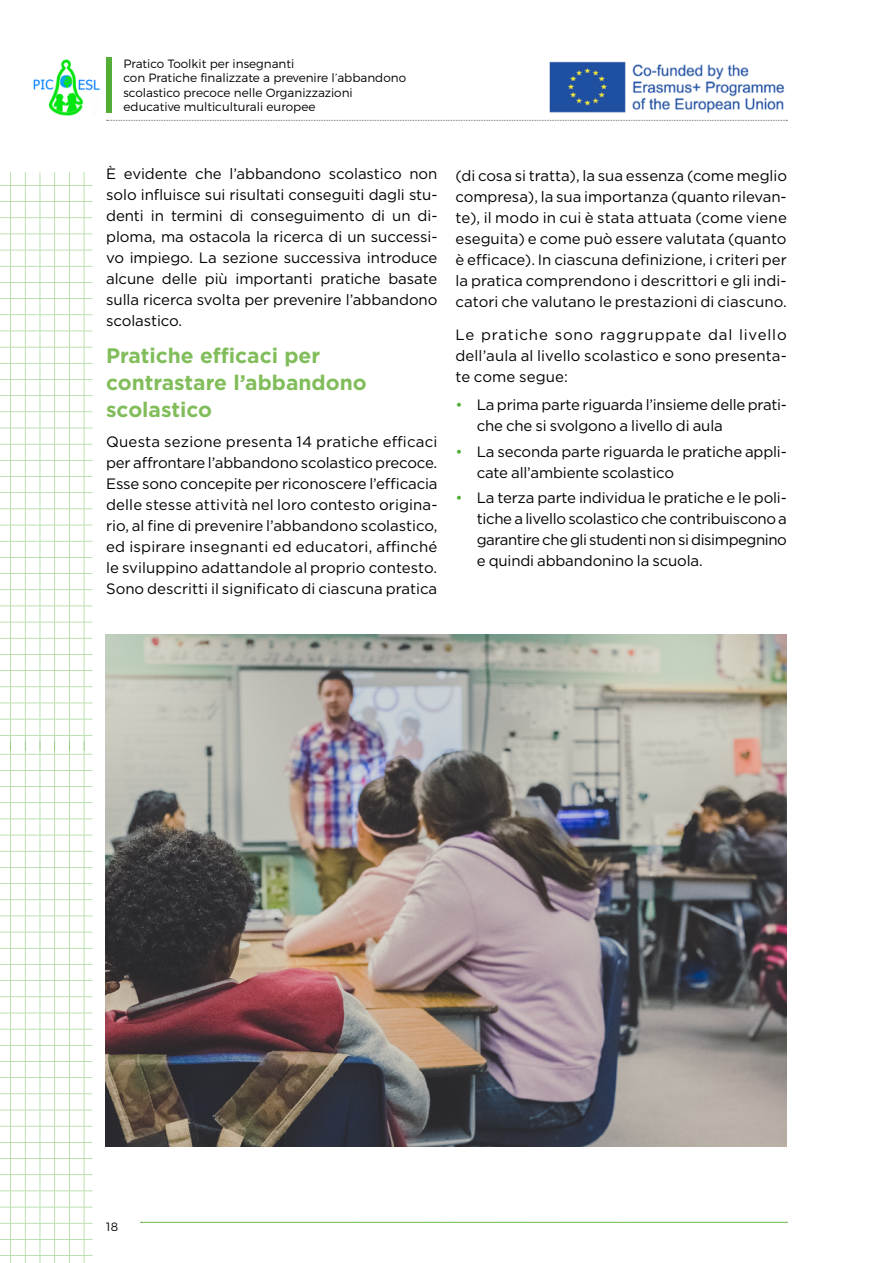
<style>
.page{position:relative;width:893px;height:1263px;background:#fff}
.page>*{position:absolute;margin:0;border:0;box-sizing:border-box;transform-origin:0 0}
.t1{font:700 21px/27px "Gotham";color:#81bd5a}
.t2{font:15px/21px "Gotham";letter-spacing:-.01em;color:#000;text-align:justify}
.t3{font:300 12px/14.4px "Montserrat";color:#000}
.s1{color:#52ae35}
</style>
<div class="page">
<svg style="left:141px;top:1222px;width:646px;height:1px"></svg>
<svg style="left:0;top:172px;width:92px;height:1091px"></svg>
<img style="left:33px;top:59px;width:67px;height:57px">
<svg style="left:107px;top:120px;width:680px;height:1px"></svg>
<div style="left:106px;top:57px;width:5px;height:56px;background:#52ae35"></div>
<img style="left:549px;top:61px;width:236px;height:52px">
<img style="left:106px;top:634px;width:680px;height:512px">
<p class="t3" style="left:124px;top:56px;width:284px">Pratico Toolkit per insegnanti<br>con Pratiche finalizzate a prevenire l’abbandono scolastico precoce nelle Organizzazioni educative multiculturali europee</p>
<p class="t2" style="left:106px;top:163px;width:333px">È evidente che l’abbandono scolastico non solo influisce sui risultati conseguiti dagli stu&shy;denti in termini di conseguimento di un di&shy;ploma, ma ostacola la ricerca di un successi&shy;vo impiego. La sezione successiva introduce alcune delle più importanti pratiche basate sulla ricerca svolta per prevenire l’abbandono scolastico.</p>
<h1 class="t1" style="left:106px;top:342px;width:262px">Pratiche efficaci per contrastare l’abbandono scolastico</h1>
<p class="t2" style="left:106px;top:430px;width:333px">Questa sezione presenta 14 pratiche efficaci per affrontare l’abbandono scolastico precoce.<br>Esse sono concepite per riconoscere l’efficacia delle stesse attività nel loro contesto origina&shy;rio, al fine di prevenire l’abbandono scolastico, ed ispirare insegnanti ed educatori, affinché le sviluppino adattandole al proprio contesto.<br>Sono descritti il significato di ciascuna pratica</p>
<p class="t2" style="left:455px;top:164px;width:333px">(di cosa si tratta), la sua essenza (come meglio compresa), la sua importanza (quanto rilevan&shy;te), il modo in cui è stata attuata (come viene eseguita) e come può essere valutata (quanto è efficace). In ciascuna definizione, i criteri per la pratica comprendono i descrittori e gli indi&shy;catori che valutano le prestazioni di ciascuno.</p>
<p class="t2" style="left:455px;top:324px;width:333px">Le pratiche sono raggruppate dal livello dell’aula al livello scolastico e sono presenta&shy;te come segue:</p>
<p class="t2" style="left:477px;top:394px;width:312px;text-indent:-21px"><span class="s1">•</span> La prima parte riguarda l’insieme delle prati&shy;che che si svolgono a livello di aula</p>
<p class="t2" style="left:477px;top:440px;width:312px;text-indent:-21px"><span class="s1">•</span> La seconda parte riguarda le pratiche appli&shy;cate all’ambiente scolastico</p>
<p class="t2" style="left:477px;top:487px;width:312px;text-indent:-21px"><span class="s1">•</span> La terza parte individua le pratiche e le poli&shy;tiche a livello scolastico che contribuiscono a garantire che gli studenti non si disimpegnino e quindi abbandonino la scuola.</p>
<p class="t3" style="left:106px;top:1219px;width:13px">18</p>
</div>
